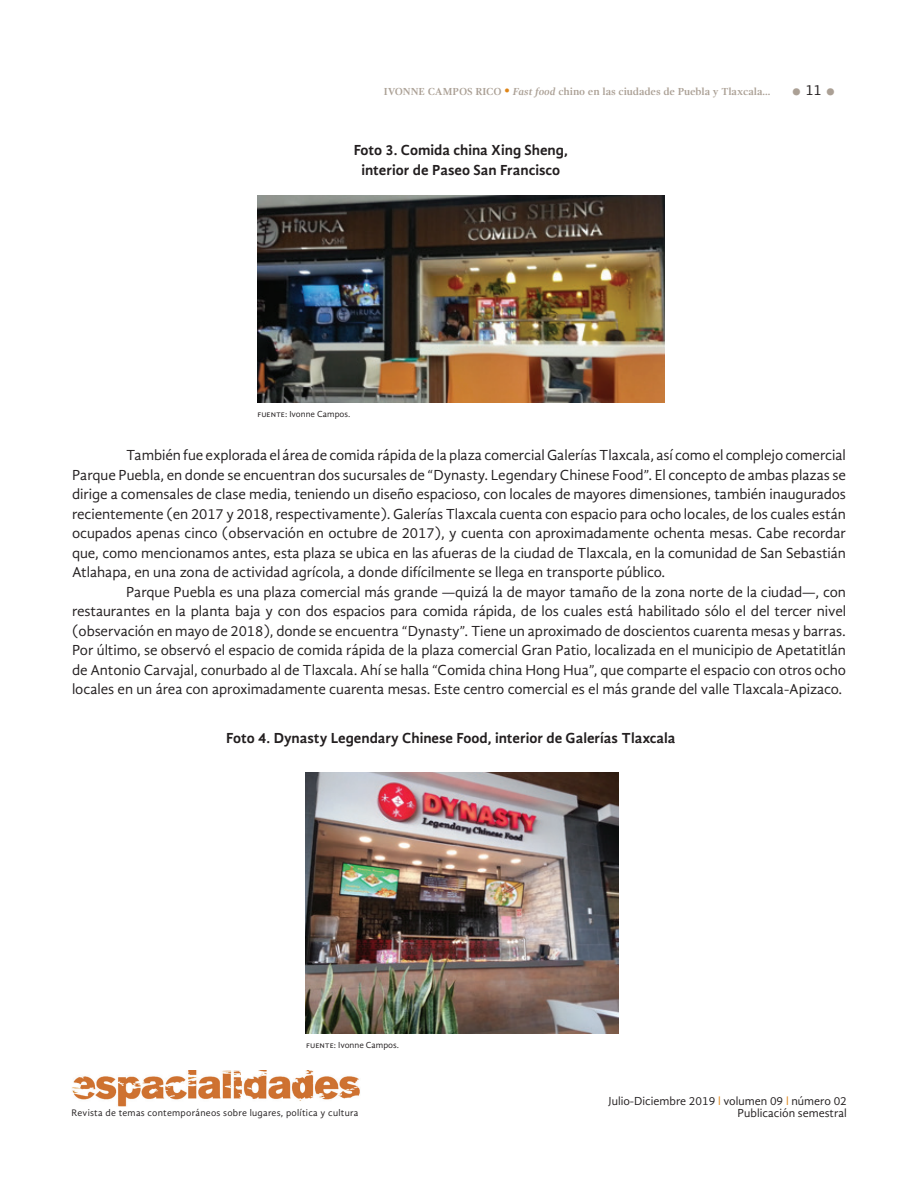
<style>
.page{position:relative;width:918px;height:1188px;background:#fff}
.page>*{position:absolute;margin:0;border:0;box-sizing:border-box;transform-origin:0 0}
.t1{font:27px "Gandhi Sans";color:#aba095}
.t2{font:15px/19.5px "Gandhi Sans";letter-spacing:-.005em;color:#231f20;text-align:justify}
.t3{font:700 15px/19.5px "Gandhi Sans";color:#231f20;text-align:center}
.t4{font:12px/12px "Gandhi Sans";color:#231f20;text-align:right}
.t5{font:700 10.5px "Gandhi Serif";color:#aba095}
.t6{font:9.75px "Gandhi Sans";letter-spacing:.025em;color:#231f20}
.t7{font:9px "Gandhi Sans";color:#231f20}
.s1{font-family:"Gandhi Sans";font-weight:400;font-size:15px;color:#df8619}
.s2{font-style:italic}
.s3{color:#df8619}
</style>
<div class="page">
<img style="left:72px;top:1070px;width:288px;height:37px">
<img style="left:257px;top:196px;width:407px;height:207px">
<img style="left:305px;top:773px;width:313px;height:261px">
<p class="t5" style="left:384px;top:86px;width:388px">IVONNE CAMPOS RICO <span class="s1">•</span> <span class="s2">Fast food</span> chino en las ciudades de Puebla y Tlaxcala...</p>
<h1 class="t1" style="left:791px;top:75px;width:46px">•<sup>11</sup>•</h1>
<p class="t3" style="left:354px;top:141px;width:216px">Foto 3. Comida china Xing Sheng, interior de Paseo San Francisco</p>
<p class="t7" style="left:257px;top:409px;width:94px">FUENTE: Ivonne Campos.</p>
<p class="t2" style="left:72px;top:445px;width:776px;text-indent:54px">También fue explorada el área de comida rápida de la plaza comercial Galerías Tlaxcala, así como el complejo comercial Parque Puebla, en donde se encuentran dos sucursales de “Dynasty. Legendary Chinese Food”. El concepto de ambas plazas se dirige a comensales de clase media, teniendo un diseño espacioso, con locales de mayores dimensiones, también inaugurados recientemente (en 2017 y 2018, respectivamente). Galerías Tlaxcala cuenta con espacio para ocho locales, de los cuales están ocupados apenas cinco (observación en octubre de 2017), y cuenta con aproximadamente ochenta mesas. Cabe recordar que, como mencionamos antes, esta plaza se ubica en las afueras de la ciudad de Tlaxcala, en la comunidad de San Sebastián Atlahapa, en una zona de actividad agrícola, a donde difícilmente se llega en transporte público.</p>
<p class="t2" style="left:72px;top:582px;width:776px;text-indent:54px">Parque Puebla es una plaza comercial más grande —quizá la de mayor tamaño de la zona norte de la ciudad—, con restaurantes en la planta baja y con dos espacios para comida rápida, de los cuales está habilitado sólo el del tercer nivel (observación en mayo de 2018), donde se encuentra “Dynasty”. Tiene un aproximado de doscientos cuarenta mesas y barras.<br>Por último, se observó el espacio de comida rápida de la plaza comercial Gran Patio, localizada en el municipio de Apetatitlán de Antonio Carvajal, conurbado al de Tlaxcala. Ahí se halla “Comida china Hong Hua”, que comparte el espacio con otros ocho locales en un área con aproximadamente cuarenta mesas. Este centro comercial es el más grande del valle Tlaxcala-Apizaco.</p>
<p class="t3" style="left:226px;top:728px;width:451px">Foto 4. Dynasty Legendary Chinese Food, interior de Galerías Tlaxcala</p>
<p class="t7" style="left:306px;top:1040px;width:94px">FUENTE: Ivonne Campos.</p>
<p class="t6" style="left:72px;top:1107px;width:289px">Revista de temas contemporáneos sobre lugares, política y cultura</p>
<p class="t4" style="left:609px;top:1095px;width:240px">Julio-Diciembre 2019 <span class="s3">l</span> volumen 09 <span class="s3">l</span> número 02<br>Publicación semestral</p>
</div>
